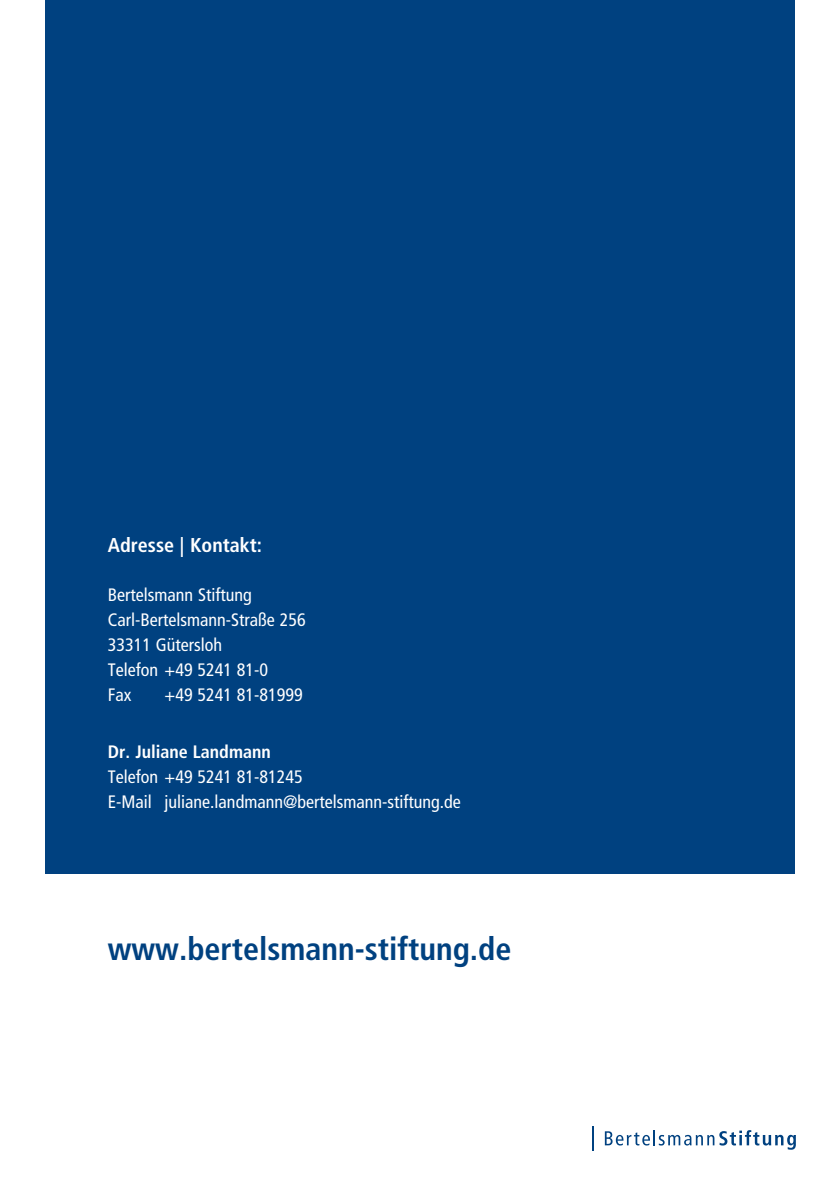
<style>
.page{position:relative;width:840px;height:1191px;background:#fff}
.page>*{position:absolute;margin:0;border:0;box-sizing:border-box;transform-origin:0 0}
.t1{font:700 condensed 32px "Frutiger LT Com";color:#004180}
.t2{font:700 condensed 20px "Frutiger LT Com";color:#fff}
.t3{font:condensed 18px/25px "Frutiger LT Com";color:#fff}
.t4{font:700 condensed 18px "Frutiger LT Com";color:#fff}
</style>
<div class="page">
<div style="left:45px;top:0;width:749px;height:873px;background:#004180"></div>
<svg style="left:604px;top:1130px;width:191px;height:19px"></svg>
<hr style="left:591px;top:1126px;width:2px;height:24px;background:#004180">
<p class="t2" style="left:108px;top:533px;width:156px">Adresse | Kontakt:</p>
<p class="t3" style="left:108px;top:582px;width:199px">Bertelsmann Stiftung<br>Carl-Bertelsmann-Straße 256<br>33311 Gütersloh<br>Telefon +49 5241 81-0<br>Fax</p>
<p class="t3" style="left:164px;top:682px;width:139px">+49 5241 81-81999</p>
<p class="t4" style="left:108px;top:741px;width:164px">Dr. Juliane Landmann</p>
<p class="t3" style="left:108px;top:764px;width:354px">Telefon +49 5241 81-81245<br>E-Mail juliane.landmann@bertelsmann-stiftung.de</p>
<h1 class="t1" style="left:108px;top:930px;width:405px">www.bertelsmann-stiftung.de</h1>
</div>
